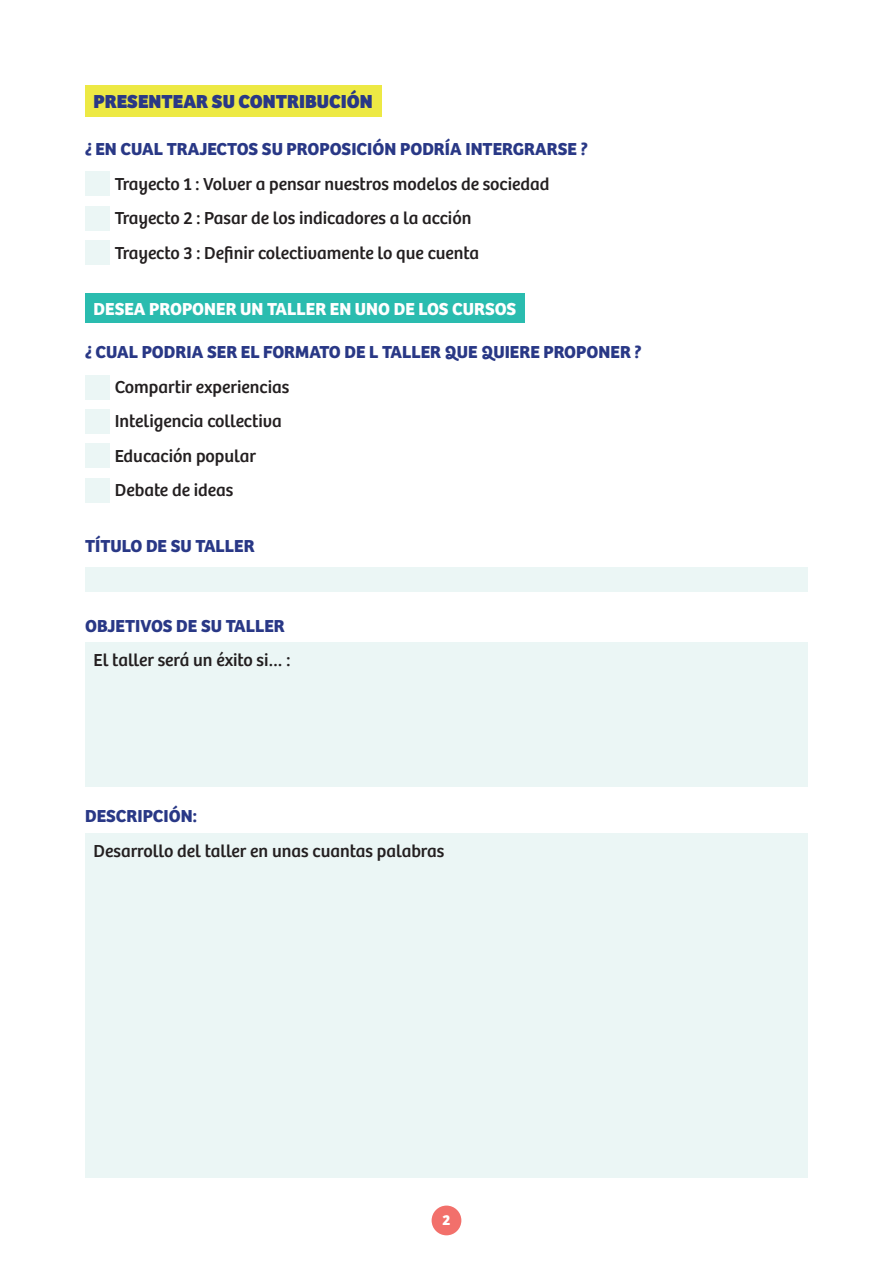
<style>
.page{position:relative;width:893px;height:1263px;background:#fff}
.page>*{position:absolute;margin:0;border:0;box-sizing:border-box;transform-origin:0 0}
.Courant{font:800 19.5px "Bree";color:#293886}
.Courant-2{font:18px "Bree";color:#231f20}
.Courant-3{font:700 18px "Bree";color:#293886}
.Courant-4{font:700 18px "Bree";color:#fff}
.t1{font:700 15px "Bree";color:#fff}
</style>
<div class="page">
<div style="left:85px;top:172px;width:24px;height:24px;background:#ebf6f5"></div>
<div style="left:85px;top:206px;width:24px;height:24px;background:#ebf6f5"></div>
<div style="left:85px;top:240px;width:24px;height:25px;background:#ebf6f5"></div>
<div style="left:85px;top:375px;width:24px;height:24px;background:#ebf6f5"></div>
<div style="left:85px;top:409px;width:24px;height:25px;background:#ebf6f5"></div>
<div style="left:85px;top:444px;width:24px;height:24px;background:#ebf6f5"></div>
<div style="left:85px;top:478px;width:24px;height:24px;background:#ebf6f5"></div>
<div style="left:85px;top:85px;width:296px;height:31px;background:#ede944"></div>
<div style="left:85px;top:293px;width:440px;height:30px;background:#2abcaf"></div>
<div style="left:85px;top:568px;width:723px;height:24px;background:#ebf6f5"></div>
<div style="left:85px;top:642px;width:723px;height:145px;background:#ebf6f5"></div>
<div style="left:85px;top:833px;width:723px;height:345px;background:#ebf6f5"></div>
<div style="left:432px;top:1205px;width:29px;height:30px;background:#f2706b;border-radius:50%"></div>
<p class="Courant" style="left:94px;top:89px;width:281px">PRESENTEAR SU CONTRIBUCIÓN</p>
<p class="Courant-3" style="left:85px;top:139px;width:504px">¿ EN CUAL TRAJECTOS SU PROPOSICIÓN PODRÍA INTERGRARSE ?</p>
<p class="Courant-2" style="left:115px;top:173px;width:436px">Trayecto 1 : Volver a pensar nuestros modelos de sociedad</p>
<p class="Courant-2" style="left:115px;top:208px;width:358px">Trayecto 2 : Pasar de los indicadores a la acción</p>
<p class="Courant-2" style="left:115px;top:242px;width:366px">Trayecto 3 : Definir colectivamente lo que cuenta</p>
<p class="Courant-4" style="left:94px;top:298px;width:424px">DESEA PROPONER UN TALLER EN UNO DE LOS CURSOS</p>
<p class="Courant-3" style="left:85px;top:342px;width:558px">¿ CUAL PODRIA SER EL FORMATO DE L TALLER QUE QUIERE PROPONER ?</p>
<p class="Courant-2" style="left:115px;top:376px;width:176px">Compartir experiencias</p>
<p class="Courant-2" style="left:115px;top:411px;width:169px">Inteligencia collectiva</p>
<p class="Courant-2" style="left:115px;top:445px;width:143px">Educación popular</p>
<p class="Courant-2" style="left:115px;top:479px;width:120px">Debate de ideas</p>
<p class="Courant-3" style="left:85px;top:535px;width:171px">TÍTULO DE SU TALLER</p>
<p class="Courant-3" style="left:85px;top:615px;width:201px">OBJETIVOS DE SU TALLER</p>
<p class="Courant-2" style="left:94px;top:649px;width:198px">El taller será un éxito si… :</p>
<p class="Courant-3" style="left:85px;top:805px;width:113px">DESCRIPCIÓN:</p>
<p class="Courant-2" style="left:94px;top:840px;width:352px">Desarrollo del taller en unas cuantas palabras</p>
<p class="t1" style="left:443px;top:1211px;width:9px">2</p>
</div>
